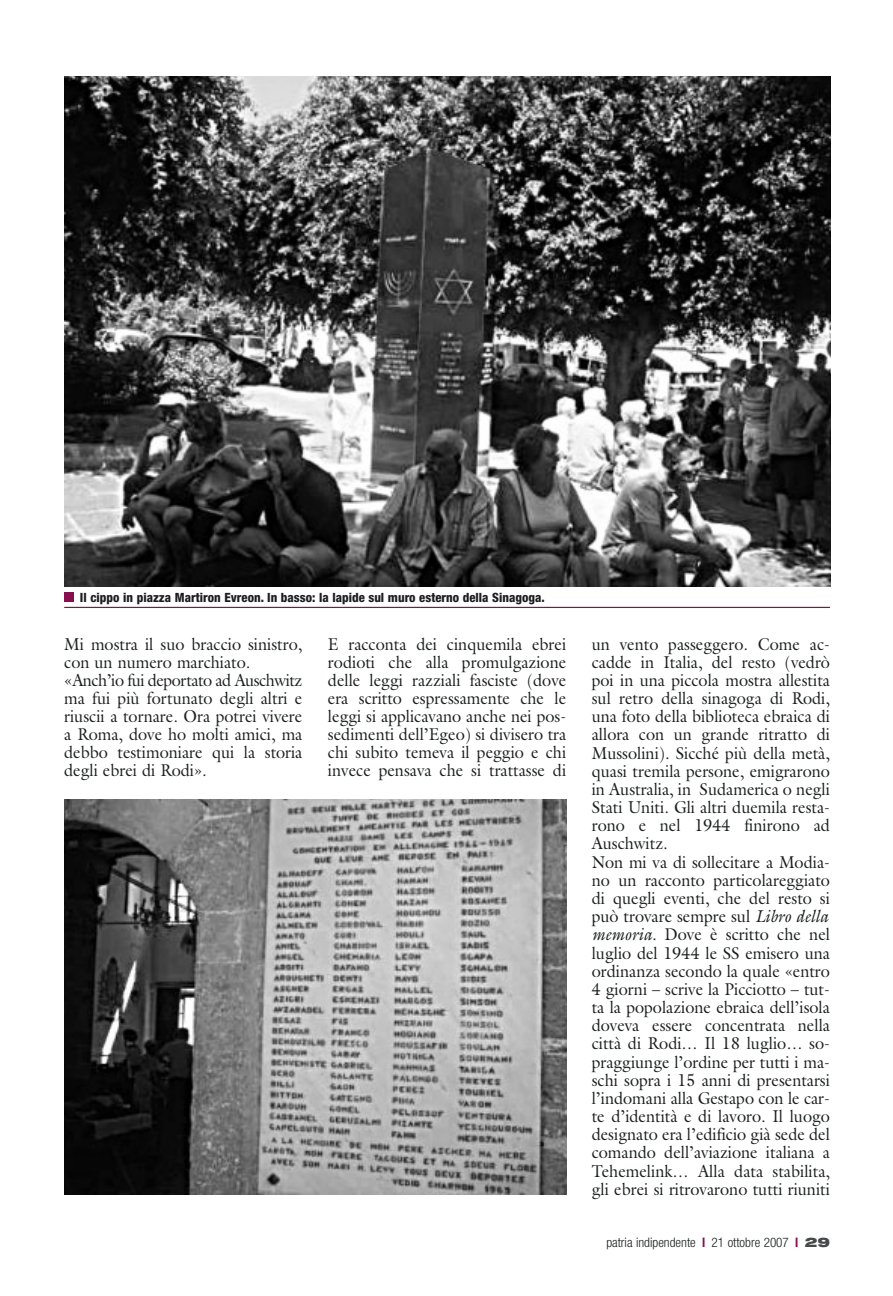
<style>
.page{position:relative;width:893px;height:1296px;background:#fff}
.page>*{position:absolute;margin:0;border:0;box-sizing:border-box;transform-origin:0 0}
.t1{font:17.25px/18.1px "Galliard";color:#1c1f20;scale:.94 1}
.t2{font:300 condensed 13.2px "Helvetica Neue";color:#1c1f20}
.t3{font:800 condensed 12.75px "Helvetica Neue";color:#1c1f20}
.s1{font-style:italic}
.s2{font-weight:700;color:#880f50}
.s3{font-weight:900;font-stretch:expanded;color:#47494a}
</style>
<div class="page">
<hr style="left:64px;top:607px;width:766px;height:1px;background:#880f50">
<div style="left:64px;top:592px;width:9px;height:10px;background:#880f50"></div>
<img style="left:64px;top:77px;width:766px;height:510px">
<img style="left:64px;top:799px;width:502px;height:396px">
<p class="t3" style="left:80px;top:592px;width:466px">Il cippo in piazza Martiron Evreon. In basso: la lapide sul muro esterno della Sinagoga.</p>
<p class="t1" style="left:64px;top:636px;width:255px">Mi mostra il suo braccio sinistro, con un numero marchiato. «Anch’io fui deportato ad Auschwitz ma fui più fortunato degli altri e riuscii a tornare. Ora potrei vivere a Roma, dove ho molti amici, ma debbo testimoniare qui la storia degli ebrei di Rodi».</p>
<p class="t1" style="left:328px;top:636px;width:255px;text-align:justify">E racconta dei cinquemila ebrei rodioti che alla promulgazione delle leggi razziali fasciste (dove era scritto espressamente che le leggi si applicavano anche nei pos&shy;sedimenti dell’Egeo) si divisero tra chi subito temeva il peggio e chi invece pensava che si trattasse di</p>
<p class="t1" style="left:591px;top:636px;width:255px">un vento passeggero. Come ac&shy;cadde in Italia, del resto (vedrò poi in una piccola mostra allestita sul retro della sinagoga di Rodi, una foto della biblioteca ebraica di allora con un grande ritratto di Mussolini). Sicché più della metà, quasi tremila persone, emigrarono in Australia, in Sudamerica o negli Stati Uniti. Gli altri duemila resta&shy;rono e nel 1944 finirono ad Auschwitz.<br>Non mi va di sollecitare a Modia&shy;no un racconto particolareggiato di quegli eventi, che del resto si può trovare sempre sul <span class="s1">Libro della memoria.</span> Dove è scritto che nel luglio del 1944 le SS emisero una ordinanza secondo la quale «entro 4 giorni – scrive la Picciotto – tut&shy;ta la popolazione ebraica dell’isola doveva essere concentrata nella città di Rodi… Il 18 luglio… so&shy;praggiunge l’ordine per tutti i ma&shy;schi sopra i 15 anni di presentarsi l’indomani alla Gestapo con le car&shy;te d’identità e di lavoro. Il luogo designato era l’edificio già sede del comando dell’aviazione italiana a Tehemelink… Alla data stabilita, gli ebrei si ritrovarono tutti riuniti</p>
<p class="t2" style="left:606px;top:1238px;width:225px">patria indipendente <span class="s2">l</span> 21 ottobre 2007 <span class="s2">l</span> <span class="s3">29</span></p>
</div>
